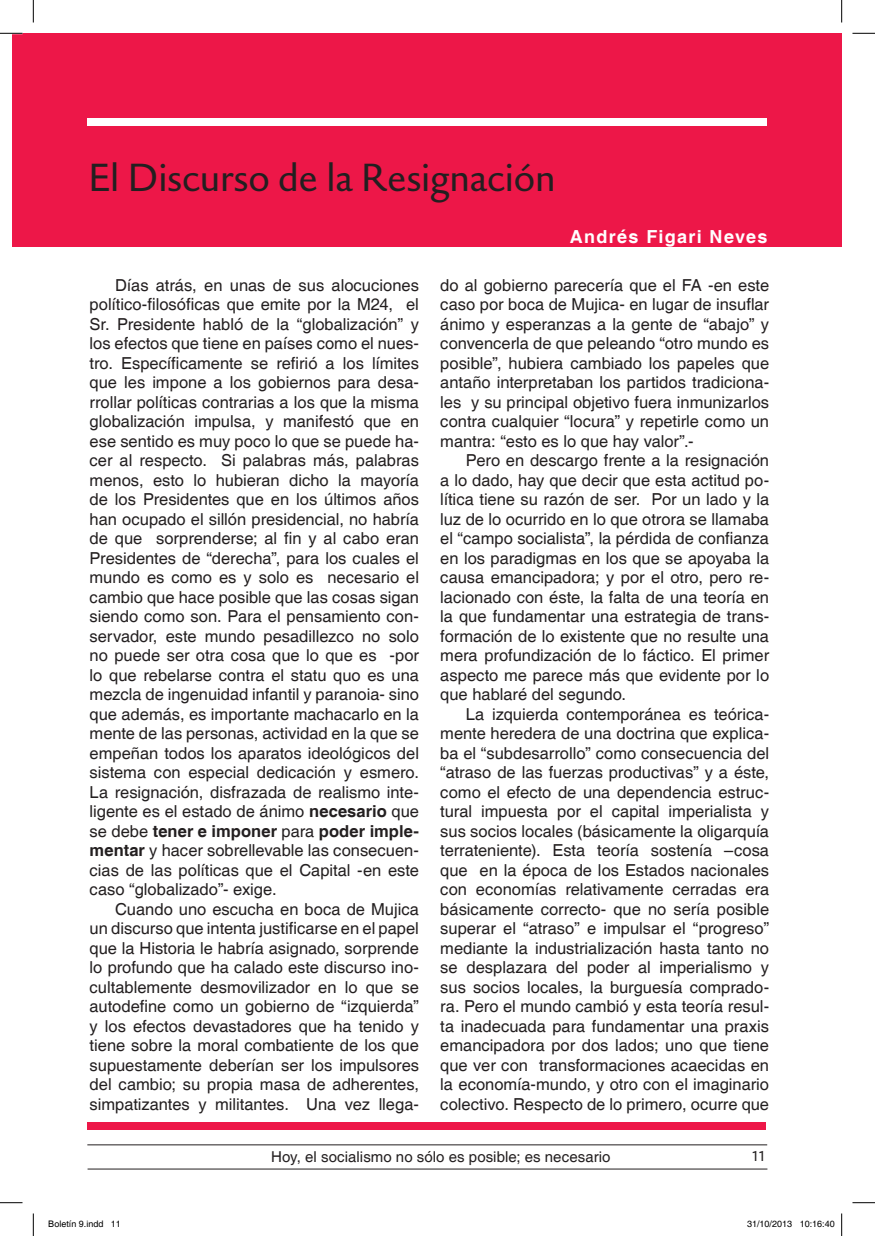
<style>
.page{position:relative;width:875px;height:1236px;background:#fff}
.page>*{position:absolute;margin:0;border:0;box-sizing:border-box;transform-origin:0 0}
.t1{font:40.5px "DTL Haarlemmer D Sans";letter-spacing:-.01em;color:#231f20}
.t2{font:700 18px "Helvetica";letter-spacing:.07em;color:#fff}
.t3{font:16.5px/19.5px "Helvetica";color:#231f20;text-align:justify}
.t4{font:15px "Helvetica";letter-spacing:.005em;color:#231f20}
.t5{font:15px "DTL Haarlemmer D Sans";color:#231f20}
.t6{font:9px "Helvetica";color:#000}
.s1{font-weight:700}
</style>
<div class="page">
<hr style="left:87px;top:1144px;width:680px;height:1px;background:#231f20">
<hr style="left:88px;top:1169px;width:679px;height:1px;background:#231f20">
<div style="left:87px;top:1122px;width:678px;height:8px;background:#ed1748"></div>
<div style="left:12px;top:33px;width:829px;height:214px;background:#ed1748"></div>
<div style="left:87px;top:118px;width:679px;height:8px;background:#fff"></div>
<svg style="left:0;top:33px;width:22px;height:1px"></svg>
<svg style="left:852px;top:33px;width:22px;height:1px"></svg>
<svg style="left:0;top:1202px;width:22px;height:1px"></svg>
<svg style="left:852px;top:1202px;width:22px;height:1px"></svg>
<svg style="left:33px;top:0;width:1px;height:23px"></svg>
<svg style="left:33px;top:1213px;width:1px;height:23px"></svg>
<svg style="left:841px;top:0;width:1px;height:23px"></svg>
<svg style="left:841px;top:1213px;width:1px;height:23px"></svg>
<h1 class="t1" style="left:89px;top:153px;width:469px">El Discurso de la Resignación</h1>
<p class="t2" style="left:569px;top:225px;width:199px">Andrés Figari Neves</p>
<p class="t3" style="left:90px;top:276px;width:331px;text-indent:26px">Días atrás, en unas de sus alocuciones político-filosóficas que emite por la M24, el Sr. Presidente habló de la “globalización” y los efectos que tiene en países como el nues&shy;tro. Específicamente se refirió a los límites que les impone a los gobiernos para desa&shy;rrollar políticas contrarias a los que la misma globalización impulsa, y manifestó que en ese sentido es muy poco lo que se puede ha&shy;cer al respecto. Si palabras más, palabras menos, esto lo hubieran dicho la mayoría de los Presidentes que en los últimos años han ocupado el sillón presidencial, no habría de que sorprenderse; al fin y al cabo eran Presidentes de “derecha”, para los cuales el mundo es como es y solo es necesario el cambio que hace posible que las cosas sigan siendo como son. Para el pensamiento con&shy;servador, este mundo pesadillezco no solo no puede ser otra cosa que lo que es -por lo que rebelarse contra el statu quo es una mezcla de ingenuidad infantil y paranoia- sino que además, es importante machacarlo en la mente de las personas, actividad en la que se empeñan todos los aparatos ideológicos del sistema con especial dedicación y esmero.<br>La resignación, disfrazada de realismo inte&shy;ligente es el estado de ánimo <span class="s1">necesario</span> que se debe <span class="s1">tener e imponer</span> para <span class="s1">poder imple&shy;mentar</span> y hacer sobrellevable las consecuen&shy;cias de las políticas que el Capital -en este caso “globalizado”- exige.</p>
<p class="t3" style="left:90px;top:900px;width:331px;text-indent:26px">Cuando uno escucha en boca de Mujica un discurso que intenta justificarse en el papel que la Historia le habría asignado, sorprende lo profundo que ha calado este discurso ino&shy;cultablemente desmovilizador en lo que se autodefine como un gobierno de “izquierda” y los efectos devastadores que ha tenido y tiene sobre la moral combatiente de los que supuestamente deberían ser los impulsores del cambio; su propia masa de adherentes, simpatizantes y militantes. Una vez llega-</p>
<p class="t3" style="left:440px;top:276px;width:330px">do al gobierno parecería que el FA -en este caso por boca de Mujica- en lugar de insuflar ánimo y esperanzas a la gente de “abajo” y convencerla de que peleando “otro mundo es posible”, hubiera cambiado los papeles que antaño interpretaban los partidos tradiciona&shy;les y su principal objetivo fuera inmunizarlos contra cualquier “locura” y repetirle como un mantra: “esto es lo que hay valor”.-</p>
<p class="t3" style="left:440px;top:451px;width:330px;text-indent:26px">Pero en descargo frente a la resignación a lo dado, hay que decir que esta actitud po&shy;lítica tiene su razón de ser. Por un lado y la luz de lo ocurrido en lo que otrora se llamaba el “campo socialista”, la pérdida de confianza en los paradigmas en los que se apoyaba la causa emancipadora; y por el otro, pero re&shy;lacionado con éste, la falta de una teoría en la que fundamentar una estrategia de trans&shy;formación de lo existente que no resulte una mera profundización de lo fáctico. El primer aspecto me parece más que evidente por lo que hablaré del segundo.</p>
<p class="t3" style="left:440px;top:705px;width:330px;text-indent:26px">La izquierda contemporánea es teórica&shy;mente heredera de una doctrina que explica&shy;ba el “subdesarrollo” como consecuencia del “atraso de las fuerzas productivas” y a éste, como el efecto de una dependencia estruc&shy;tural impuesta por el capital imperialista y sus socios locales (básicamente la oligarquía terrateniente). Esta teoría sostenía –cosa que en la época de los Estados nacionales con economías relativamente cerradas era básicamente correcto- que no sería posible superar el “atraso” e impulsar el “progreso” mediante la industrialización hasta tanto no se desplazara del poder al imperialismo y sus socios locales, la burguesía comprado&shy;ra. Pero el mundo cambió y esta teoría resul&shy;ta inadecuada para fundamentar una praxis emancipadora por dos lados; uno que tiene que ver con transformaciones acaecidas en la economía-mundo, y otro con el imaginario colectivo. Respecto de lo primero, ocurre que</p>
<p class="t4" style="left:271px;top:1147px;width:341px">Hoy, el socialismo no sólo es posible; es necesario</p>
<p class="t5" style="left:751px;top:1147px;width:16px">11</p>
<p class="t6" style="left:48px;top:1219px;width:74px">Boletín 9.indd 11</p>
<p class="t6" style="left:747px;top:1219px;width:89px">31/10/2013 10:16:40</p>
</div>
